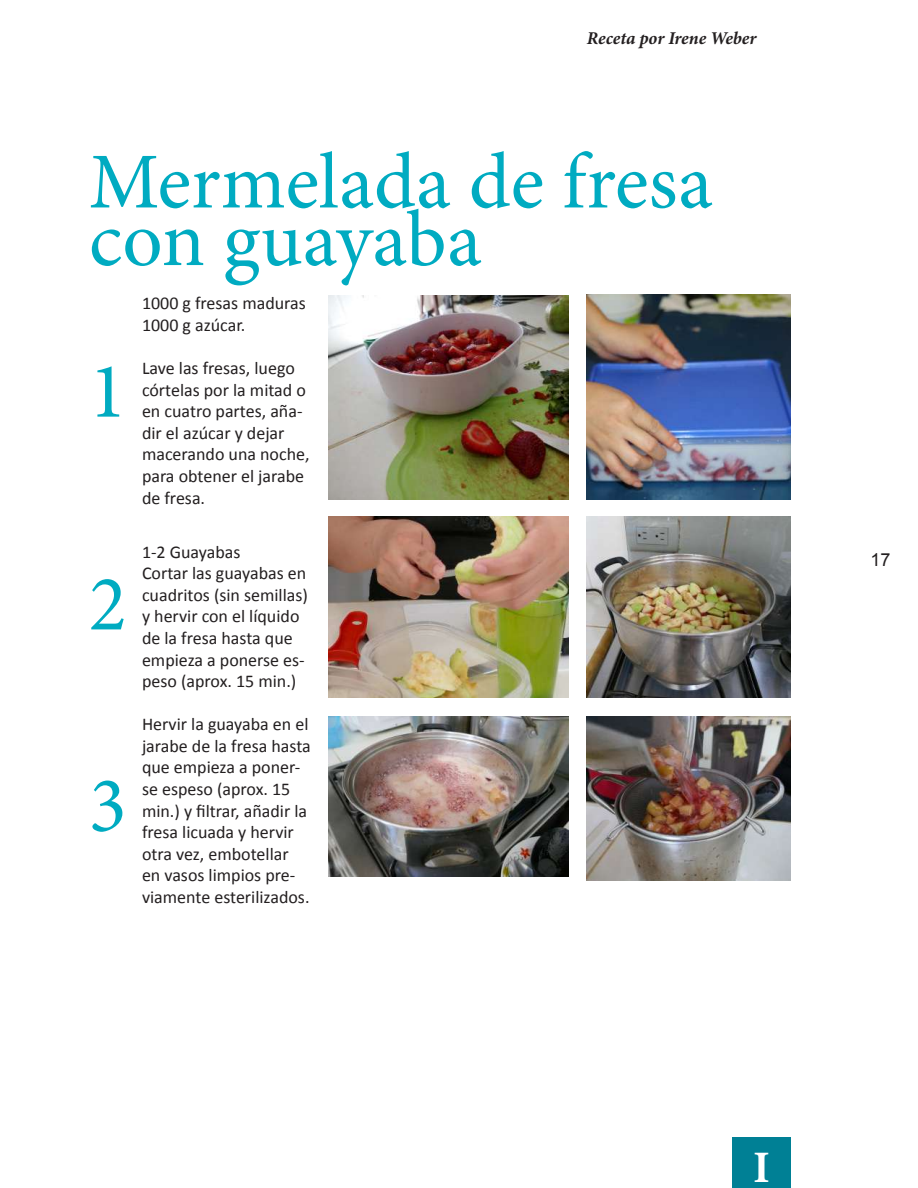
<style>
.page{position:relative;width:918px;height:1188px;background:#fff}
.page>*{position:absolute;margin:0;border:0;box-sizing:border-box;transform-origin:0 0}
.t1{font:79.2px/57.6px "Minion Pro";color:#00abc1}
.t2{font:700 45px "Minion Pro";color:#fff}
.t3{font:18px/21.6px "Calibri";color:#231f20}
.t4{font:italic 700 18px "Minion Pro";letter-spacing:-.005em;color:#231f20}
.t5{font:18px "Arial";color:#231f20}
</style>
<div class="page">
<img style="left:329px;top:296px;width:240px;height:204px">
<img style="left:329px;top:516px;width:240px;height:182px">
<img style="left:587px;top:516px;width:204px;height:182px">
<img style="left:329px;top:717px;width:240px;height:160px">
<img style="left:587px;top:717px;width:204px;height:163px">
<img style="left:587px;top:294px;width:204px;height:206px">
<div style="left:733px;top:1137px;width:58px;height:51px;background:#008095"></div>
<p class="t4" style="left:587px;top:25px;width:171px">Receta por Irene Weber</p>
<h1 class="t1" style="left:89px;top:154px;width:626px">Mermelada de fresa con guayaba</h1>
<h1 class="t1" style="left:89px;top:363px;width:40px">1</h1>
<h1 class="t1" style="left:89px;top:576px;width:40px">2</h1>
<h1 class="t1" style="left:89px;top:777px;width:40px">3</h1>
<p class="t3" style="left:142px;top:292px;width:165px">1000 g fresas maduras<br>1000 g azúcar.</p>
<p class="t3" style="left:142px;top:357px;width:169px">Lave las fresas, luego córtelas por la mitad o en cuatro partes, aña&shy;dir el azúcar y dejar macerando una noche, para obtener el jarabe de fresa.</p>
<p class="t3" style="left:142px;top:540px;width:167px">1-2 Guayabas<br>Cortar las guayabas en cuadritos (sin semillas) y hervir con el líquido de la fresa hasta que empieza a ponerse es&shy;peso (aprox. 15 min.)</p>
<p class="t3" style="left:142px;top:713px;width:170px">Hervir la guayaba en el jarabe de la fresa hasta que empieza a poner&shy;se espeso (aprox. 15 min.) y filtrar, añadir la fresa licuada y hervir otra vez, embotellar en vasos limpios pre&shy;viamente esterilizados.</p>
<h2 class="t2" style="left:753px;top:1136px;width:19px">I</h2>
<p class="t5" style="left:870px;top:547px;width:22px">17</p>
</div>
